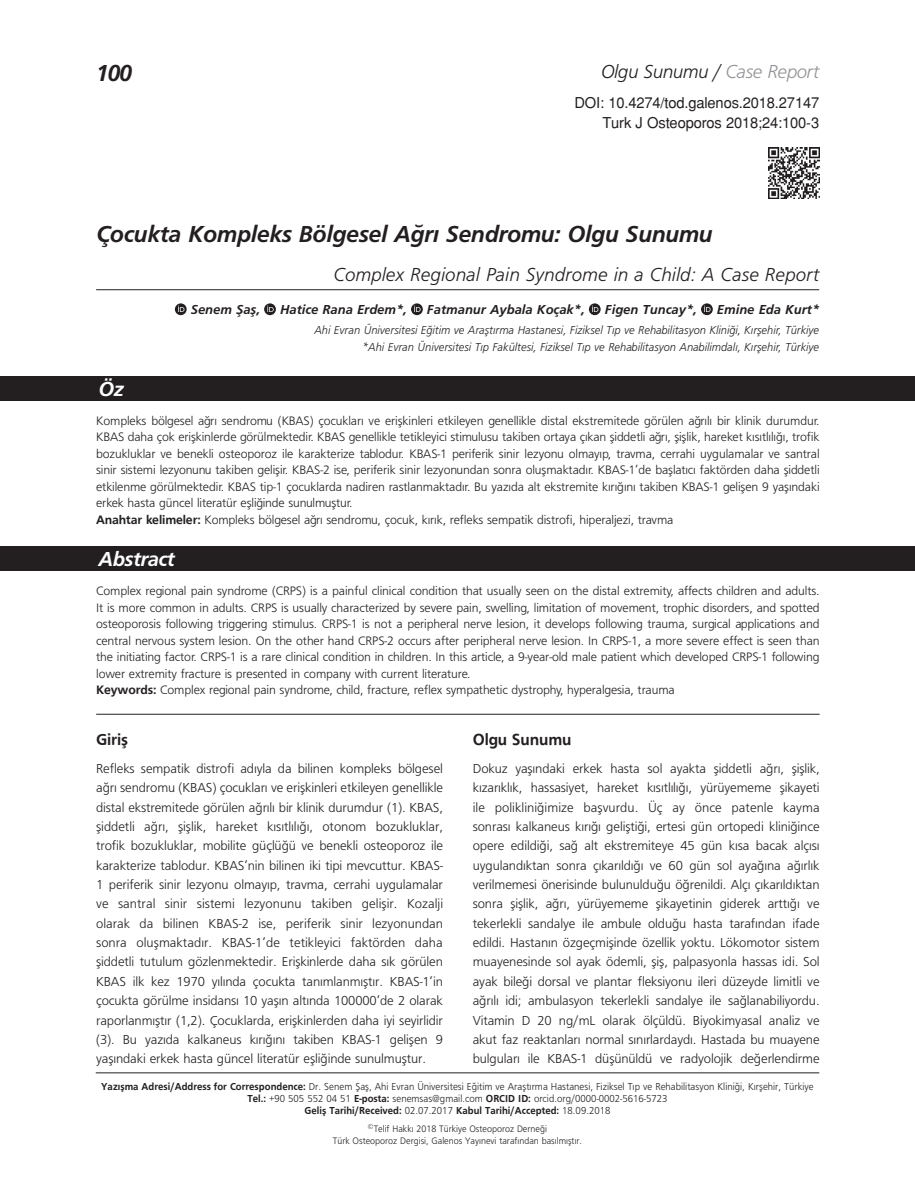
<style>
.page{position:relative;width:915px;height:1191px;background:#fff}
.page>*{position:absolute;margin:0;border:0;box-sizing:border-box;transform-origin:0 0}
.t1{font:24px "Frugal Bold Italic Tr";letter-spacing:-.015em;color:#231f20}
.t2{font:21px "Frugal Bold Italic Tr";letter-spacing:-.025em;color:#fff}
.t3{font:19.5px "Frugal Italic Tr";color:#231f20}
.t4{font:19.5px "Frugal Italic Tr";letter-spacing:-.025em;color:#231f20}
.t5{font:16.5px "Frugal Bold Tr";letter-spacing:-.01em;color:#231f20}
.t6{font:15px/19.5px "Helvetica Normal Tr";letter-spacing:-.01em;color:#231f20;text-align:right}
.t7{font:13.5px/19.4px "Frugal Normal Tr";letter-spacing:-.01em;color:#231f20;text-align:justify}
.t8{font:13.5px "Frugal Bold Italic Tr";color:#231f20}
.t9{font:12.75px/16.5px "Frugal Normal Tr";letter-spacing:-.01em;color:#231f20}
.t10{font:12px/17.1px "Frugal Italic Tr";color:#231f20;text-align:right;scale:.95 1}
.t11{font:10.5px/12px "Frugal Normal Tr";color:#231f20;text-align:center;scale:.95 1}
.t12{font:10.5px "Frugal Bold Tr";color:#231f20;scale:.95 1}
.t13{font:9.75px/12px "Frugal Normal Tr";color:#231f20;text-align:center;scale:.95 1}
.s1{color:#939598}
.s2{font-family:"Frugal Bold Tr"}
.s3{font-family:"Frugal Normal Tr"}
</style>
<div class="page">
<hr style="left:96px;top:1072px;width:723px;height:1px;background:#231f20">
<img style="left:768px;top:147px;width:51px;height:51px">
<hr style="left:96px;top:714px;width:723px;height:1px;background:#231f20">
<div style="left:0;top:546px;width:914px;height:25px;background:#231f20"></div>
<div style="left:0;top:375px;width:914px;height:25px;background:#231f20"></div>
<div style="left:175px;top:303px;width:11px;height:12px;background:#231f20;border-radius:50%"></div>
<svg style="left:178px;top:305px;width:6px;height:7px"></svg>
<svg style="left:264px;top:303px;width:12px;height:12px"></svg>
<svg style="left:267px;top:305px;width:6px;height:7px"></svg>
<svg style="left:411px;top:303px;width:11px;height:12px"></svg>
<svg style="left:414px;top:305px;width:6px;height:7px"></svg>
<svg style="left:588px;top:303px;width:12px;height:12px"></svg>
<svg style="left:592px;top:305px;width:6px;height:7px"></svg>
<svg style="left:700px;top:303px;width:12px;height:12px"></svg>
<svg style="left:704px;top:305px;width:6px;height:7px"></svg>
<hr style="left:96px;top:289px;width:723px;height:1px;background:#231f20">
<h1 class="t1" style="left:96px;top:59px;width:38px">100</h1>
<h3 class="t4" style="left:601px;top:60px;width:219px">Olgu Sunumu / <span class="s1">Case Report</span></h3>
<p class="t6" style="left:574px;top:93px;width:246px">DOI: 10.4274/tod.galenos.2018.27147<br>Turk J Osteoporos 2018;24:100-3</p>
<h1 class="t1" style="left:96px;top:220px;width:617px">Çocukta Kompleks Bölgesel Ağrı Sendromu: Olgu Sunumu</h1>
<h3 class="t3" style="left:333px;top:263px;width:487px">Complex Regional Pain Syndrome in a Child: A Case Report</h3>
<p class="t8" style="left:191px;top:302px;width:71px">Senem Şaş,</p>
<p class="t8" style="left:280px;top:302px;width:128px">Hatice Rana Erdem*,</p>
<p class="t8" style="left:427px;top:302px;width:159px">Fatmanur Aybala Koçak*,</p>
<p class="t8" style="left:604px;top:302px;width:94px">Figen Tuncay*,</p>
<p class="t8" style="left:716px;top:302px;width:104px">Emine Eda Kurt*</p>
<h2 class="t2" style="left:98px;top:376px;width:27px">Öz</h2>
<p class="t10" style="left:314px;top:321px;width:532px">Ahi Evran Üniversitesi Eğitim ve Araştırma Hastanesi, Fiziksel Tıp ve Rehabilitasyon Kliniği, Kırşehir, Türkiye *Ahi Evran Üniversitesi Tıp Fakültesi, Fiziksel Tıp ve Rehabilitasyon Anabilimdalı, Kırşehir, Türkiye</p>
<p class="t9" style="left:96px;top:412px;width:724px">Kompleks bölgesel ağrı sendromu (KBAS) çocukları ve erişkinleri etkileyen genellikle distal ekstremitede görülen ağrılı bir klinik durumdur.<br>KBAS daha çok erişkinlerde görülmektedir. KBAS genellikle tetikleyici stimulusu takiben ortaya çıkan şiddetli ağrı, şişlik, hareket kısıtlılığı, trofik bozukluklar ve benekli osteoporoz ile karakterize tablodur. KBAS-1 periferik sinir lezyonu olmayıp, travma, cerrahi uygulamalar ve santral sinir sistemi lezyonunu takiben gelişir. KBAS-2 ise, periferik sinir lezyonundan sonra oluşmaktadır. KBAS-1’de başlatıcı faktörden daha şiddetli etkilenme görülmektedir. KBAS tip-1 çocuklarda nadiren rastlanmaktadır. Bu yazıda alt ekstremite kırığını takiben KBAS-1 gelişen 9 yaşındaki erkek hasta güncel literatür eşliğinde sunulmuştur.<br><span class="s2">Anahtar kelimeler:</span> Kompleks bölgesel ağrı sendromu, çocuk, kırık, refleks sempatik distrofi, hiperaljezi, travma</p>
<h2 class="t2" style="left:98px;top:546px;width:78px">Abstract</h2>
<p class="t9" style="left:96px;top:582px;width:724px">Complex regional pain syndrome (CRPS) is a painful clinical condition that usually seen on the distal extremity, affects children and adults.<br>It is more common in adults. CRPS is usually characterized by severe pain, swelling, limitation of movement, trophic disorders, and spotted osteoporosis following triggering stimulus. CRPS-1 is not a peripheral nerve lesion, it develops following trauma, surgical applications and central nervous system lesion. On the other hand CRPS-2 occurs after peripheral nerve lesion. In CRPS-1, a more severe effect is seen than the initiating factor. CRPS-1 is a rare clinical condition in children. In this article, a 9-year-old male patient which developed CRPS-1 following lower extremity fracture is presented in company with current literature.<br><span class="s2">Keywords:</span> Complex regional pain syndrome, child, fracture, reflex sympathetic dystrophy, hyperalgesia, trauma</p>
<p class="t5" style="left:96px;top:730px;width:34px">Giriş</p>
<p class="t7" style="left:96px;top:758px;width:348px">Refleks sempatik distrofi adıyla da bilinen kompleks bölgesel ağrı sendromu (KBAS) çocukları ve erişkinleri etkileyen genellikle distal ekstremitede görülen ağrılı bir klinik durumdur (1). KBAS, şiddetli ağrı, şişlik, hareket kısıtlılığı, otonom bozukluklar, trofik bozukluklar, mobilite güçlüğü ve benekli osteoporoz ile karakterize tablodur. KBAS’nin bilinen iki tipi mevcuttur. KBAS-1 periferik sinir lezyonu olmayıp, travma, cerrahi uygulamalar ve santral sinir sistemi lezyonunu takiben gelişir. Kozalji olarak da bilinen KBAS-2 ise, periferik sinir lezyonundan sonra oluşmaktadır. KBAS-1’de tetikleyici faktörden daha şiddetli tutulum gözlenmektedir. Erişkinlerde daha sık görülen KBAS ilk kez 1970 yılında çocukta tanımlanmıştır. KBAS-1’in çocukta görülme insidansı 10 yaşın altında 100000’de 2 olarak raporlanmıştır (1,2). Çocuklarda, erişkinlerden daha iyi seyirlidir (3). Bu yazıda kalkaneus kırığını takiben KBAS-1 gelişen 9 yaşındaki erkek hasta güncel literatür eşliğinde sunulmuştur.</p>
<p class="t5" style="left:472px;top:730px;width:100px">Olgu Sunumu</p>
<p class="t7" style="left:472px;top:758px;width:348px">Dokuz yaşındaki erkek hasta sol ayakta şiddetli ağrı, şişlik, kızarıklık, hassasiyet, hareket kısıtlılığı, yürüyememe şikayeti ile polikliniğimize başvurdu. Üç ay önce patenle kayma sonrası kalkaneus kırığı geliştiği, ertesi gün ortopedi kliniğince opere edildiği, sağ alt ekstremiteye 45 gün kısa bacak alçısı uygulandıktan sonra çıkarıldığı ve 60 gün sol ayağına ağırlık verilmemesi önerisinde bulunulduğu öğrenildi. Alçı çıkarıldıktan sonra şişlik, ağrı, yürüyememe şikayetinin giderek arttığı ve tekerlekli sandalye ile ambule olduğu hasta tarafından ifade edildi. Hastanın özgeçmişinde özellik yoktu. Lökomotor sistem muayenesinde sol ayak ödemli, şiş, palpasyonla hassas idi. Sol ayak bileği dorsal ve plantar fleksiyonu ileri düzeyde limitli ve ağrılı idi; ambulasyon tekerlekli sandalye ile sağlanabiliyordu.<br>Vitamin D 20 ng/mL olarak ölçüldü. Biyokimyasal analiz ve akut faz reaktanları normal sınırlardaydı. Hastada bu muayene bulguları ile KBAS-1 düşünüldü ve radyolojik değerlendirme</p>
<p class="t11" style="left:101px;top:1080px;width:751px"><span class="s2">Yaz›flma Adresi/Address for Correspondence:</span> Dr. Senem Şaş, Ahi Evran Üniversitesi Eğitim ve Araştırma Hastanesi, Fiziksel Tıp ve Rehabilitasyon Kliniği, Kırşehir, Türkiye<br><span class="s2">Tel.:</span> +90 505 552 04 51 <span class="s2">E-posta:</span> senemsas@gmail.com <span class="s2">ORCID ID:</span> orcid.org/0000-0002-5616-5723</p>
<p class="t12" style="left:304px;top:1104px;width:323px">Geliş Tarihi/Received: <span class="s3">02.07.2017</span> Kabul Tarihi/Accepted: <span class="s3">18.09.2018</span></p>
<p class="t13" style="left:333px;top:1122px;width:264px"><sup>©</sup>Telif Hakkı 2018 Türkiye Osteoporoz Derneği<br>Türk Osteoporoz Dergisi, Galenos Yayınevi tarafından basılmıştır.</p>
</div>
